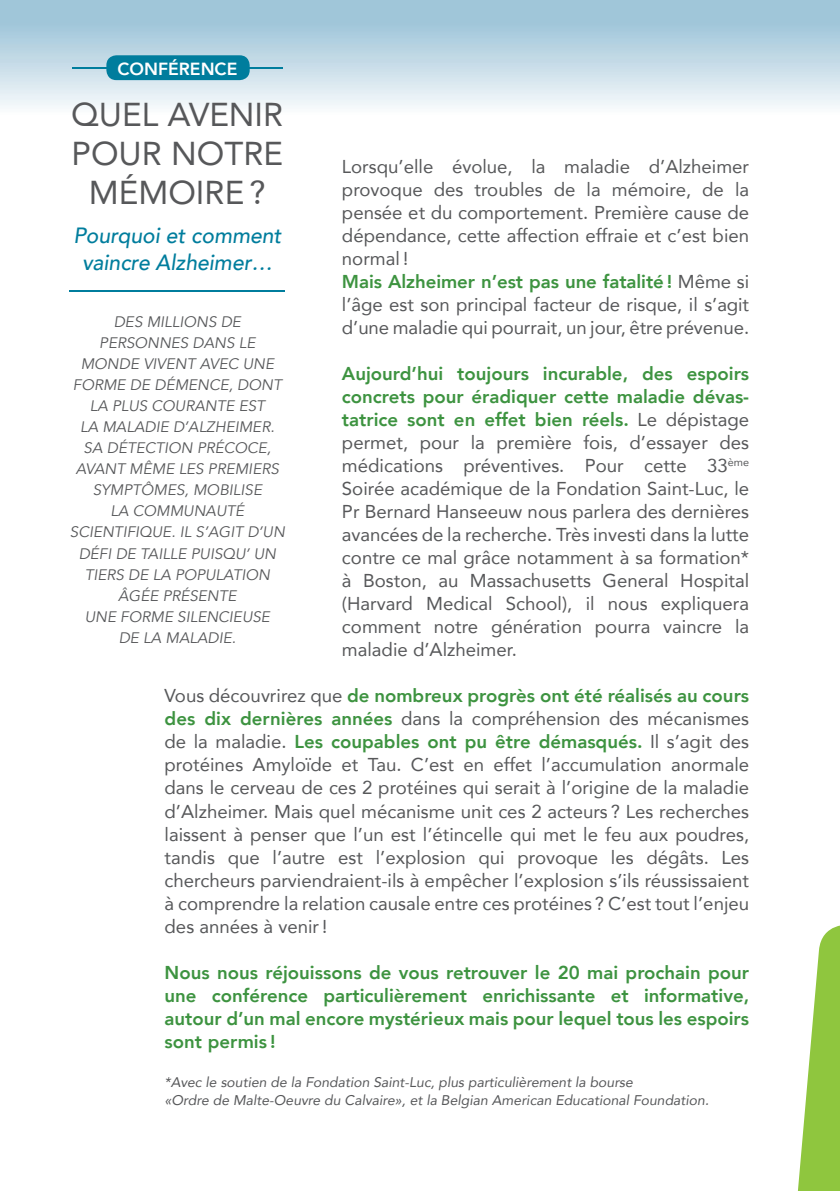
<style>
.page{position:relative;width:840px;height:1191px;background:#fff}
.page>*{position:absolute;margin:0;border:0;box-sizing:border-box;transform-origin:0 0}
.t1{font:33px/39px "Avenir";color:#57585a;text-align:center}
.t2{font:italic 500 22px/26.4px "Avenir";color:#007d9d;text-align:center;scale:.96 1}
.t3{font:18.6px/23px "Avenir";color:#57585a;text-align:justify}
.t4{font:800 18.6px/23px "Avenir";color:#3d9340;text-align:justify}
.t5{font:800 17.6px "Avenir";color:#fff}
.t6{font:italic 15.2px/21px "Avenir";color:#57585a;text-align:center}
.t7{font:italic 14px/17px "Avenir";color:#57585a}
.s1{font-weight:800;color:#3d9340}
</style>
<div class="page">
<svg style="left:0;top:0;width:839px;height:107px;background:#bfd8e5"></svg>
<svg style="left:797px;top:925px;width:42px;height:266px"></svg>
<div style="left:106px;top:55px;width:143px;height:25px;background:#007d9d;border-radius:10px"></div>
<hr style="left:72px;top:67px;width:40px;height:1px;background:#007d9d">
<hr style="left:242px;top:67px;width:41px;height:1px;background:#007d9d">
<hr style="left:69px;top:291px;width:216px;height:1px;background:#007d9d">
<p class="t5" style="left:117px;top:55px;width:121px">CONFÉRENCE</p>
<h1 class="t1" style="left:71px;top:94px;width:213px">QUEL AVENIR<br>POUR NOTRE<br>MÉMOIRE ?</h1>
<p class="t2" style="left:73px;top:223px;width:218px">Pourquoi et comment vaincre Alzheimer…</p>
<p class="t3" style="left:342px;top:155px;width:408px;text-align:left">Lorsqu’elle évolue, la maladie d’Alzheimer provoque des troubles de la mémoire, de la pensée et du comportement. Première cause de dépendance, cette affection effraie et c’est bien normal !<br><span class="s1">Mais Alzheimer n’est pas une fatalité !</span> Même si l’âge est son principal facteur de risque, il s’agit d’une maladie qui pourrait, un jour, être prévenue.</p>
<p class="t3" style="left:342px;top:362px;width:408px"><span class="s1">Aujourd’hui toujours incurable, des espoirs concrets pour éradiquer cette maladie dévas&shy;tatrice sont en effet bien réels.</span> Le dépistage permet, pour la première fois, d’essayer des médications préventives. Pour cette 33<sup>ème </sup>Soirée académique de la Fondation Saint-Luc, le Pr Bernard Hanseeuw nous parlera des dernières avancées de la recherche. Très investi dans la lutte contre ce mal grâce notamment à sa formation* à Boston, au Massachusetts General Hospital (Harvard Medical School), il nous expliquera comment notre génération pourra vaincre la maladie d’Alzheimer.</p>
<p class="t3" style="left:164px;top:684px;width:585px">Vous découvrirez que <span class="s1">de nombreux progrès ont été réalisés au cours des dix dernières années</span> dans la compréhension des mécanismes de la maladie. <span class="s1">Les coupables ont pu être démasqués.</span> Il s’agit des protéines Amyloïde et Tau. C’est en effet l’accumulation anormale dans le cerveau de ces 2 protéines qui serait à l’origine de la maladie d’Alzheimer. Mais quel mécanisme unit ces 2 acteurs ? Les recherches laissent à penser que l’un est l’étincelle qui met le feu aux poudres, tandis que l’autre est l’explosion qui provoque les dégâts. Les chercheurs parviendraient-ils à empêcher l’explosion s’ils réussissaient à comprendre la relation causale entre ces protéines ? C’est tout l’enjeu des années à venir !</p>
<p class="t4" style="left:164px;top:960px;width:585px">Nous nous réjouissons de vous retrouver le 20 mai prochain pour une conférence particulièrement enrichissante et informative, autour d’un mal encore mystérieux mais pour lequel tous les espoirs sont permis !</p>
<p class="t7" style="left:164px;top:1074px;width:545px">*Avec le soutien de la Fondation Saint-Luc, plus particulièrement la bourse<br>«Ordre de Malte-Oeuvre du Calvaire», et la Belgian American Educational Foundation.</p>
<p class="t6" style="left:70px;top:312px;width:216px">DES MILLIONS DE<br>PERSONNES DANS LE<br>MONDE VIVENT AVEC UNE<br>FORME DE DÉMENCE, DONT<br>LA PLUS COURANTE EST<br>LA MALADIE D’ALZHEIMER.<br>SA DÉTECTION PRÉCOCE,<br>AVANT MÊME LES PREMIERS<br>SYMPTÔMES, MOBILISE<br>LA COMMUNAUTÉ<br>SCIENTIFIQUE. IL S’AGIT D’UN<br>DÉFI DE TAILLE PUISQU’ UN<br>TIERS DE LA POPULATION<br>ÂGÉE PRÉSENTE<br>UNE FORME SILENCIEUSE<br>DE LA MALADIE.</p>
</div>
